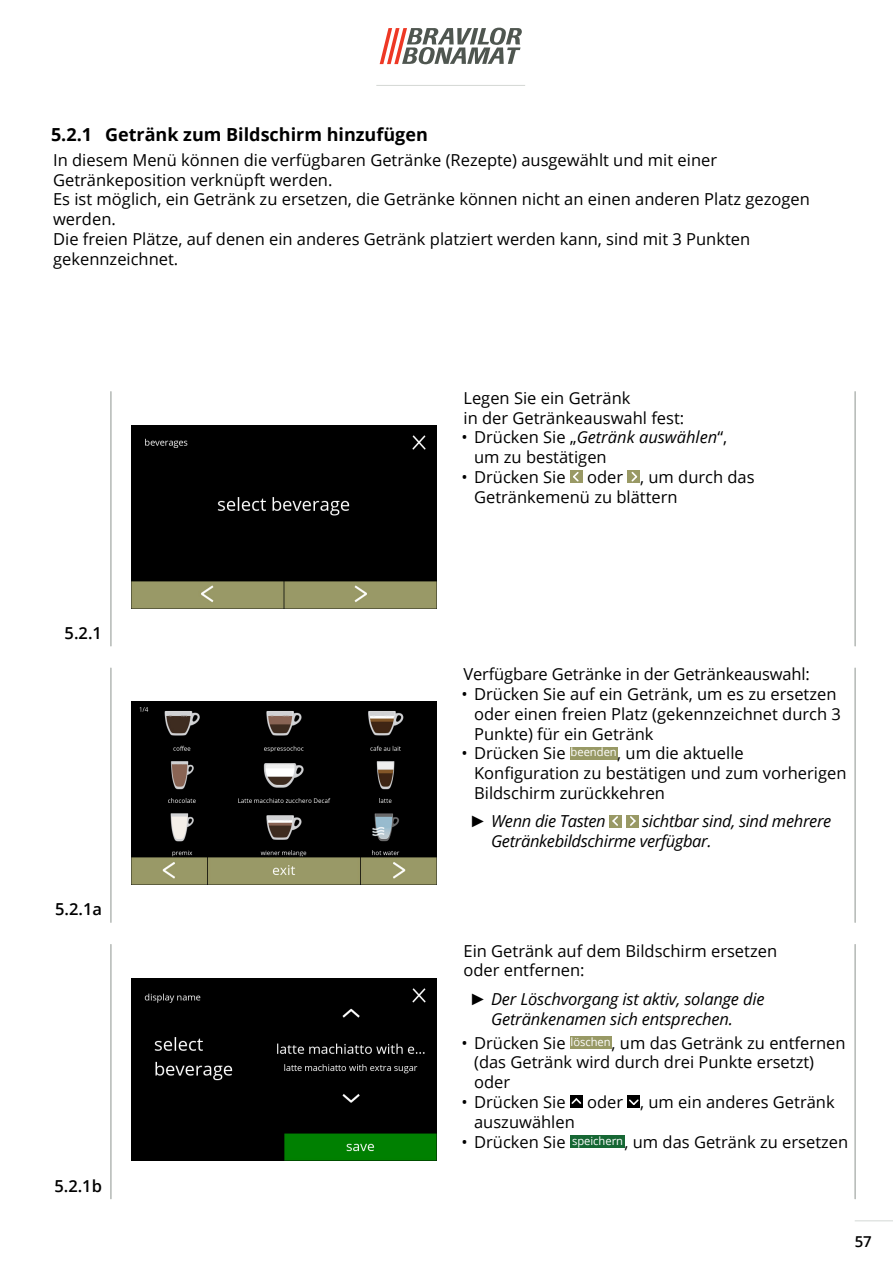
<style>
.page{position:relative;width:893px;height:1263px;background:#fff}
.page>*{position:absolute;margin:0;border:0;box-sizing:border-box;transform-origin:0 0}
.t1{font:700 18px "Open Sans";color:#000}
.Body_text{font:16.5px/19.8px "Open Sans";color:#000}
.t2{font:italic 16.5px/19.8px "Open Sans";letter-spacing:-.02em;color:#000}
.t3{font:600 16.5px "Open Sans";color:#000}
.t4{font:600 15px "Open Sans";color:#000}
.t5{font:11.25px "Open Sans";color:#fff}
.s1{font-style:italic}
.s2{font-family:"Arial"}
</style>
<div class="page">
<svg style="left:380px;top:28px;width:142px;height:36px"></svg>
<hr style="left:855px;top:1220px;width:38px;height:1px;background:#d4d8d5">
<hr style="left:376px;top:85px;width:149px;height:1px;background:#d4d8d5">
<hr style="left:855px;top:944px;width:1px;height:255px;background:#8e9590">
<hr style="left:111px;top:944px;width:1px;height:255px;background:#8e9590">
<hr style="left:855px;top:668px;width:1px;height:254px;background:#8e9590">
<hr style="left:111px;top:668px;width:1px;height:254px;background:#8e9590">
<hr style="left:855px;top:392px;width:1px;height:254px;background:#8e9590">
<hr style="left:111px;top:392px;width:1px;height:254px;background:#8e9590">
<div style="left:570px;top:747px;width:47px;height:12px;background:#989965"></div>
<div style="left:609px;top:815px;width:13px;height:12px;background:#999965"></div>
<svg style="left:612px;top:816px;width:6px;height:10px"></svg>
<div style="left:626px;top:815px;width:13px;height:12px;background:#999965"></div>
<svg style="left:630px;top:816px;width:6px;height:10px"></svg>
<div style="left:570px;top:470px;width:13px;height:13px;background:#999965"></div>
<svg style="left:573px;top:472px;width:6px;height:10px"></svg>
<div style="left:627px;top:470px;width:13px;height:13px;background:#999965"></div>
<svg style="left:631px;top:472px;width:7px;height:10px"></svg>
<div style="left:570px;top:1036px;width:42px;height:13px;background:#989965"></div>
<div style="left:570px;top:1095px;width:13px;height:13px;background:#000"></div>
<svg style="left:571px;top:1098px;width:11px;height:6px"></svg>
<div style="left:627px;top:1095px;width:13px;height:13px;background:#000"></div>
<svg style="left:629px;top:1099px;width:10px;height:6px"></svg>
<div style="left:570px;top:1135px;width:54px;height:13px;background:#166734"></div>
<img style="left:132px;top:425px;width:305px;height:183px">
<img style="left:132px;top:702px;width:305px;height:182px">
<img style="left:132px;top:978px;width:305px;height:183px">
<p class="t1" style="left:51px;top:122px;width:378px">5.2.1 Getränk zum Bildschirm hinzufügen</p>
<p class="Body_text" style="left:53px;top:149px;width:665px">In diesem Menü können die verfügbaren Getränke (Rezepte) ausgewählt und mit einer<br>Getränkeposition verknüpft werden.</p>
<p class="Body_text" style="left:53px;top:189px;width:758px">Es ist möglich, ein Getränk zu ersetzen, die Getränke können nicht an einen anderen Platz gezogen werden.</p>
<p class="Body_text" style="left:53px;top:229px;width:699px">Die freien Plätze, auf denen ein anderes Getränk platziert werden kann, sind mit 3 Punkten gekennzeichnet.</p>
<p class="Body_text" style="left:463px;top:387px;width:222px">Legen Sie ein Getränk<br>in der Getränkeauswahl fest:</p>
<p class="Body_text" style="left:474px;top:427px;width:255px;text-indent:-13px">• Drücken Sie „<span class="s1">Getränk auswählen</span>“, um zu bestätigen</p>
<p class="Body_text" style="left:461px;top:467px;width:106px">• Drücken Sie</p>
<p class="Body_text" style="left:474px;top:467px;width:282px;text-indent:113px">oder , um durch das<br>Getränkemenü zu blättern</p>
<p class="t3" style="left:65px;top:621px;width:39px">5.2.1</p>
<p class="t3" style="left:55px;top:898px;width:48px">5.2.1a</p>
<p class="t3" style="left:54px;top:1174px;width:49px">5.2.1b</p>
<p class="Body_text" style="left:463px;top:664px;width:348px">Verfügbare Getränke in der Getränkeauswahl:</p>
<p class="Body_text" style="left:474px;top:684px;width:368px;text-indent:-13px">• Drücken Sie auf ein Getränk, um es zu ersetzen oder einen freien Platz (gekennzeichnet durch 3<br>Punkte) für ein Getränk</p>
<p class="Body_text" style="left:461px;top:743px;width:106px">• Drücken Sie</p>
<p class="t5" style="left:571px;top:745px;width:48px">beenden</p>
<p class="Body_text" style="left:474px;top:743px;width:374px;text-indent:143px">, um die aktuelle<br>Konfiguration zu bestätigen und zum vorherigen<br>Bildschirm zurückkehren</p>
<p class="t2" style="left:470px;top:811px;width:137px"><span class="s2">►</span> Wenn die Tasten</p>
<p class="t2" style="left:491px;top:811px;width:342px;text-indent:151px">sichtbar sind, sind mehrere<br>Getränkebildschirme verfügbar.</p>
<p class="Body_text" style="left:463px;top:940px;width:315px">Ein Getränk auf dem Bildschirm ersetzen oder entfernen:</p>
<p class="t2" style="left:491px;top:988px;width:275px;text-indent:-21px"><span class="s2">►</span> Der Löschvorgang ist aktiv, solange die<br>Getränkenamen sich entsprechen.</p>
<p class="Body_text" style="left:461px;top:1032px;width:106px">• Drücken Sie</p>
<p class="t5" style="left:571px;top:1034px;width:42px">löschen</p>
<p class="Body_text" style="left:474px;top:1032px;width:373px;text-indent:137px">, um das Getränk zu entfernen (das Getränk wird durch drei Punkte ersetzt) oder</p>
<p class="Body_text" style="left:461px;top:1092px;width:106px">• Drücken Sie</p>
<p class="Body_text" style="left:587px;top:1092px;width:249px">oder , um ein anderes Getränk</p>
<p class="Body_text" style="left:474px;top:1111px;width:102px">auszuwählen</p>
<p class="Body_text" style="left:461px;top:1131px;width:106px">• Drücken Sie</p>
<p class="t5" style="left:572px;top:1133px;width:53px">speichern</p>
<p class="Body_text" style="left:624px;top:1131px;width:225px">, um das Getränk zu ersetzen</p>
<p class="t4" style="left:855px;top:1232px;width:19px">57</p>
</div>
